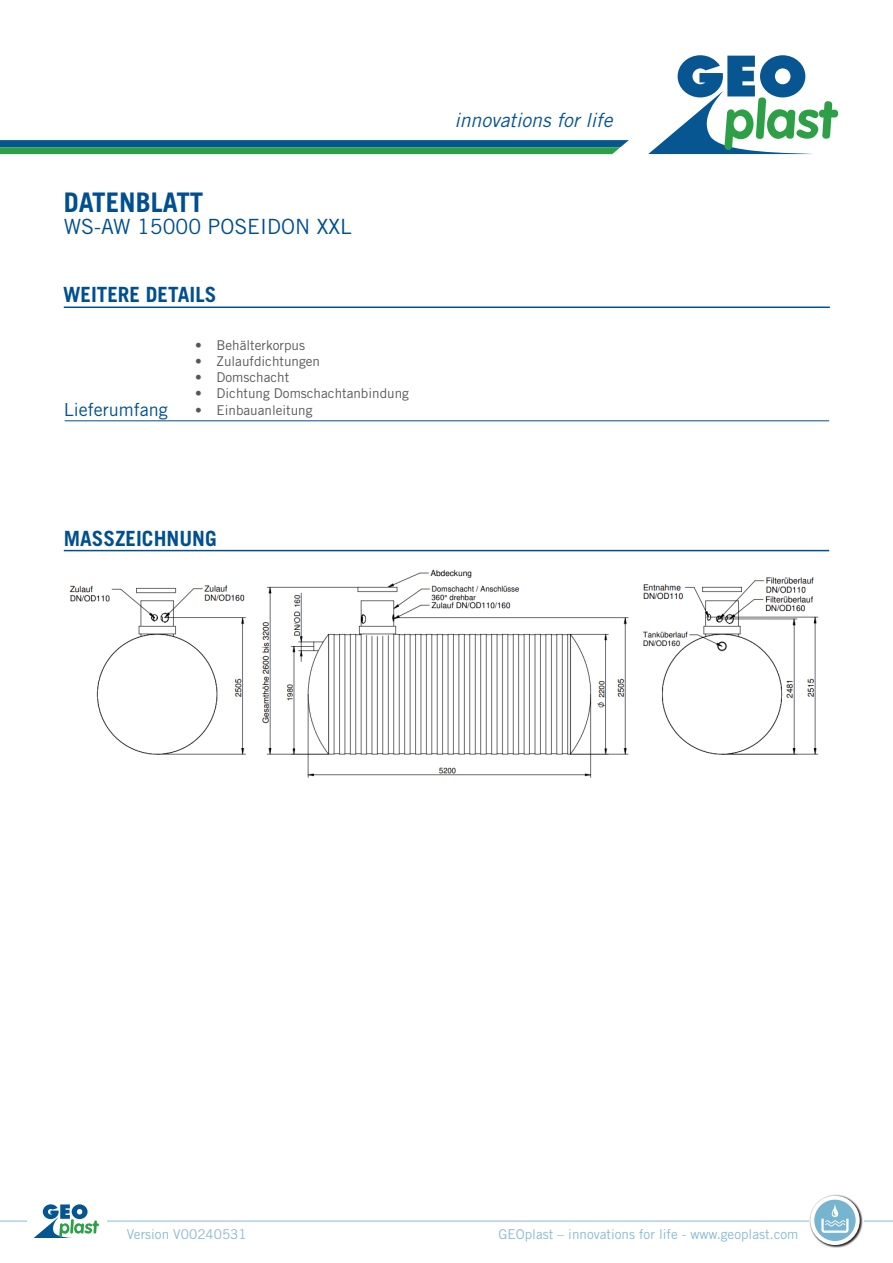
<style>
.page{position:relative;width:893px;height:1263px;background:#fff}
.page>*{position:absolute;margin:0;border:0;box-sizing:border-box;transform-origin:0 0}
.t1{font:700 27px "Trade Gothic LT Std";color:#004f8f}
.t2{font:700 21px "Trade Gothic LT Std";color:#004f8f}
.t3{font:21px "Trade Gothic LT Std";color:#004f8f}
.t4{font:italic 19.5px "Trade Gothic LT Std";color:#075692}
.t5{font:18px "Trade Gothic LT Std";color:#004f8f}
.t6{font:13.5px "Trade Gothic LT Std";color:#57585a}
.t7{font:13.5px "Trade Gothic LT Std";color:#8abbd1}
</style>
<div class="page">
<div style="left:819px;top:110px;width:19px;height:7px;background:#2da047;border-radius:3px"></div>
<svg style="left:648px;top:55px;width:184px;height:99px"></svg>
<svg style="left:0;top:140px;width:629px;height:14px;background:#207e71"></svg>
<hr style="left:0;top:1221px;width:893px;height:1px;background:#8abbd1">
<div style="left:28px;top:1202px;width:79px;height:44px;background:#fff"></div>
<svg style="left:35px;top:1204px;width:64px;height:33px"></svg>
<img style="left:808px;top:1194px;width:55px;height:54px">
<svg style="left:810px;top:1196px;width:50px;height:49px"></svg>
<div style="left:814px;top:1200px;width:42px;height:41px;background:#76b4cf;border-radius:50%"></div>
<svg style="left:815px;top:1203px;width:41px;height:33px"></svg>
<hr style="left:64px;top:306px;width:766px;height:2px;background:#004f8f">
<hr style="left:64px;top:550px;width:765px;height:1px;background:#004f8f">
<hr style="left:65px;top:420px;width:764px;height:1px;background:#004f8f">
<img style="left:69px;top:569px;width:750px;height:209px">
<h1 class="t1" style="left:64px;top:185px;width:141px">DATENBLATT</h1>
<h2 class="t3" style="left:64px;top:214px;width:289px">WS-AW 15000 POSEIDON XXL</h2>
<h2 class="t2" style="left:63px;top:281px;width:155px">WEITERE DETAILS</h2>
<h3 class="t5" style="left:64px;top:398px;width:106px">Lieferumfang</h3>
<p class="t6" style="left:195px;top:337px;width:111px">• Behälterkorpus</p>
<p class="t6" style="left:195px;top:353px;width:126px">• Zulaufdichtungen</p>
<p class="t6" style="left:195px;top:369px;width:96px">• Domschacht</p>
<p class="t6" style="left:195px;top:385px;width:215px">• Dichtung Domschachtanbindung</p>
<p class="t6" style="left:195px;top:402px;width:119px">• Einbauanleitung</p>
<h2 class="t2" style="left:64px;top:525px;width:154px">MASSZEICHNUNG</h2>
<h3 class="t4" style="left:454px;top:108px;width:160px">innovations for life</h3>
<p class="t7" style="left:127px;top:1226px;width:121px">Version V00240531</p>
<p class="t7" style="left:498px;top:1226px;width:301px">GEOplast – innovations for life - www.geoplast.com</p>
</div>
